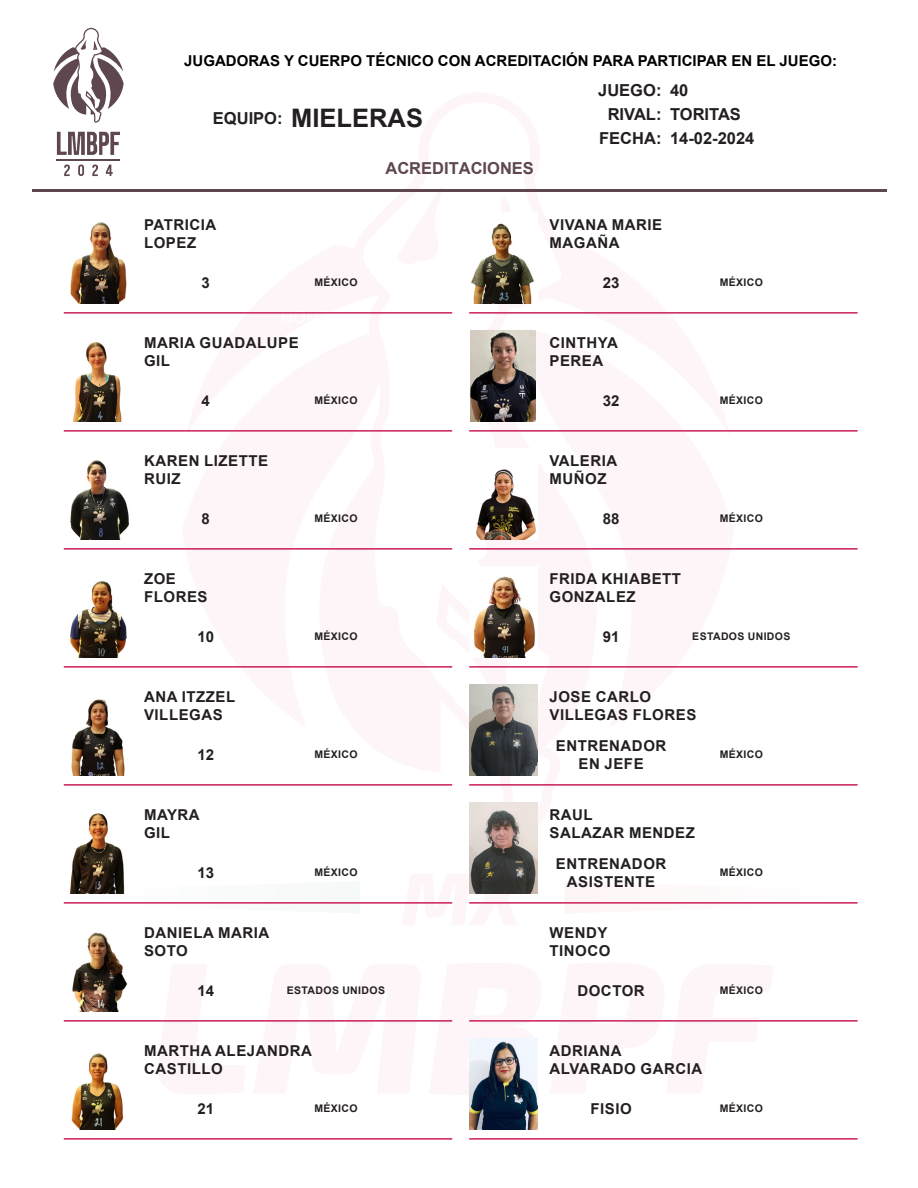
<style>
.page{position:relative;width:918px;height:1188px;background:#fff}
.page>*{position:absolute;margin:0;border:0;box-sizing:border-box;transform-origin:0 0}
.t1{font:700 25.5px "Arial";color:#231f20}
.t2{font:700 16.5px/24px "Arial";color:#231f20}
.t3{font:700 16.5px "Arial";color:#5e474f}
.t4{font:700 15px/18px "Arial";letter-spacing:.035em;color:#231f20;text-align:center}
.t5{font:700 15px "Arial";color:#000}
.t6{font:700 10.5px "Arial";letter-spacing:.035em;color:#231f20}
</style>
<div class="page">
<svg style="left:452px;top:893px;width:83px;height:11px"></svg>
<hr style="left:33px;top:189px;width:854px;height:3px;background:#5e474f">
<svg style="left:53px;top:28px;width:71px;height:95px"></svg>
<svg style="left:57px;top:132px;width:63px;height:23px"></svg>
<svg style="left:64px;top:165px;width:6px;height:11px"></svg>
<svg style="left:78px;top:165px;width:6px;height:11px"></svg>
<svg style="left:92px;top:165px;width:6px;height:11px"></svg>
<svg style="left:106px;top:165px;width:7px;height:11px"></svg>
<hr style="left:57px;top:159px;width:63px;height:1px;background:#5e474f">
<img style="left:70px;top:222px;width:57px;height:81px">
<hr style="left:64px;top:312px;width:388px;height:2px;background:#cc1f56">
<img style="left:73px;top:342px;width:49px;height:79px">
<hr style="left:64px;top:430px;width:388px;height:2px;background:#cc1f56">
<img style="left:70px;top:460px;width:59px;height:79px">
<hr style="left:64px;top:548px;width:388px;height:2px;background:#cc1f56">
<img style="left:70px;top:581px;width:57px;height:76px">
<hr style="left:64px;top:666px;width:388px;height:2px;background:#cc1f56">
<img style="left:71px;top:699px;width:54px;height:76px">
<hr style="left:64px;top:784px;width:388px;height:2px;background:#cc1f56">
<img style="left:70px;top:813px;width:55px;height:80px">
<hr style="left:64px;top:902px;width:388px;height:2px;background:#cc1f56">
<img style="left:72px;top:932px;width:55px;height:79px">
<hr style="left:64px;top:1020px;width:388px;height:2px;background:#cc1f56">
<img style="left:71px;top:1053px;width:53px;height:76px">
<hr style="left:64px;top:1138px;width:388px;height:2px;background:#cc1f56">
<img style="left:471px;top:223px;width:63px;height:80px">
<hr style="left:469px;top:312px;width:389px;height:2px;background:#cc1f56">
<img style="left:470px;top:331px;width:65px;height:90px">
<hr style="left:469px;top:430px;width:389px;height:2px;background:#cc1f56">
<img style="left:476px;top:469px;width:60px;height:70px">
<hr style="left:469px;top:548px;width:389px;height:2px;background:#cc1f56">
<img style="left:474px;top:576px;width:61px;height:81px">
<hr style="left:469px;top:666px;width:389px;height:2px;background:#cc1f56">
<img style="left:469px;top:685px;width:69px;height:90px">
<hr style="left:469px;top:784px;width:389px;height:2px;background:#cc1f56">
<img style="left:469px;top:803px;width:69px;height:90px">
<hr style="left:469px;top:902px;width:389px;height:2px;background:#cc1f56">
<hr style="left:469px;top:1020px;width:389px;height:2px;background:#cc1f56">
<img style="left:469px;top:1039px;width:69px;height:90px">
<hr style="left:469px;top:1138px;width:389px;height:2px;background:#cc1f56">
<p class="t5" style="left:184px;top:51px;width:654px">JUGADORAS Y CUERPO TÉCNICO CON ACREDITACIÓN PARA PARTICIPAR EN EL JUEGO:</p>
<p class="t2" style="left:670px;top:79px;width:86px">40<br>TORITAS<br>14-02-2024</p>
<p class="t2" style="left:598px;top:79px;width:65px;text-align:center">JUEGO:<br>RIVAL:<br>FECHA:</p>
<h1 class="t1" style="left:291px;top:101px;width:133px">MIELERAS</h1>
<p class="t2" style="left:213px;top:107px;width:71px">EQUIPO:</p>
<p class="t4" style="left:144px;top:216px;width:74px">PATRICIA</p>
<p class="t4" style="left:144px;top:234px;width:54px">LOPEZ</p>
<p class="t4" style="left:202px;top:273px;width:10px">3</p>
<p class="t6" style="left:314px;top:275px;width:45px">MÉXICO</p>
<p class="t4" style="left:144px;top:334px;width:156px">MARIA GUADALUPE</p>
<p class="t4" style="left:144px;top:352px;width:28px">GIL</p>
<p class="t4" style="left:202px;top:391px;width:10px">4</p>
<p class="t6" style="left:314px;top:393px;width:45px">MÉXICO</p>
<p class="t3" style="left:385px;top:156px;width:150px">ACREDITACIONES</p>
<p class="t4" style="left:550px;top:216px;width:114px">VIVANA MARIE</p>
<p class="t4" style="left:550px;top:234px;width:72px">MAGAÑA</p>
<p class="t4" style="left:603px;top:273px;width:18px">23</p>
<p class="t6" style="left:720px;top:275px;width:45px">MÉXICO</p>
<p class="t4" style="left:550px;top:334px;width:70px">CINTHYA</p>
<p class="t4" style="left:550px;top:352px;width:55px">PEREA</p>
<p class="t4" style="left:603px;top:391px;width:18px">32</p>
<p class="t6" style="left:720px;top:393px;width:45px">MÉXICO</p>
<p class="t4" style="left:144px;top:452px;width:126px">KAREN LIZETTE</p>
<p class="t4" style="left:144px;top:470px;width:38px">RUIZ</p>
<p class="t4" style="left:202px;top:509px;width:10px">8</p>
<p class="t6" style="left:314px;top:511px;width:45px">MÉXICO</p>
<p class="t4" style="left:144px;top:570px;width:33px">ZOE</p>
<p class="t4" style="left:144px;top:588px;width:65px">FLORES</p>
<p class="t4" style="left:197px;top:627px;width:18px">10</p>
<p class="t6" style="left:314px;top:629px;width:45px">MÉXICO</p>
<p class="t4" style="left:144px;top:688px;width:93px">ANA ITZZEL</p>
<p class="t4" style="left:144px;top:706px;width:80px">VILLEGAS</p>
<p class="t4" style="left:197px;top:745px;width:18px">12</p>
<p class="t6" style="left:314px;top:747px;width:45px">MÉXICO</p>
<p class="t4" style="left:144px;top:806px;width:57px">MAYRA</p>
<p class="t4" style="left:144px;top:824px;width:28px">GIL</p>
<p class="t4" style="left:197px;top:863px;width:18px">13</p>
<p class="t6" style="left:314px;top:865px;width:45px">MÉXICO</p>
<p class="t4" style="left:144px;top:924px;width:127px">DANIELA MARIA</p>
<p class="t4" style="left:144px;top:942px;width:45px">SOTO</p>
<p class="t4" style="left:197px;top:981px;width:18px">14</p>
<p class="t6" style="left:287px;top:983px;width:100px">ESTADOS UNIDOS</p>
<p class="t4" style="left:144px;top:1042px;width:169px">MARTHA ALEJANDRA</p>
<p class="t4" style="left:144px;top:1060px;width:80px">CASTILLO</p>
<p class="t4" style="left:197px;top:1099px;width:18px">21</p>
<p class="t6" style="left:314px;top:1101px;width:45px">MÉXICO</p>
<p class="t4" style="left:550px;top:452px;width:69px">VALERIA</p>
<p class="t4" style="left:550px;top:470px;width:59px">MUÑOZ</p>
<p class="t4" style="left:603px;top:509px;width:18px">88</p>
<p class="t6" style="left:720px;top:511px;width:45px">MÉXICO</p>
<p class="t4" style="left:550px;top:570px;width:133px">FRIDA KHIABETT</p>
<p class="t4" style="left:550px;top:588px;width:88px">GONZALEZ</p>
<p class="t4" style="left:603px;top:627px;width:18px">91</p>
<p class="t6" style="left:692px;top:629px;width:100px">ESTADOS UNIDOS</p>
<p class="t4" style="left:550px;top:688px;width:103px">JOSE CARLO</p>
<p class="t4" style="left:550px;top:706px;width:148px">VILLEGAS FLORES</p>
<p class="t4" style="left:556px;top:736px;width:112px">ENTRENADOR<br>EN JEFE</p>
<p class="t6" style="left:720px;top:747px;width:45px">MÉXICO</p>
<p class="t4" style="left:550px;top:806px;width:45px">RAUL</p>
<p class="t4" style="left:550px;top:824px;width:147px">SALAZAR MENDEZ</p>
<p class="t4" style="left:556px;top:854px;width:112px">ENTRENADOR<br>ASISTENTE</p>
<p class="t6" style="left:720px;top:865px;width:45px">MÉXICO</p>
<p class="t4" style="left:550px;top:924px;width:59px">WENDY</p>
<p class="t4" style="left:550px;top:942px;width:62px">TINOCO</p>
<p class="t4" style="left:577px;top:981px;width:69px">DOCTOR</p>
<p class="t6" style="left:720px;top:983px;width:45px">MÉXICO</p>
<p class="t4" style="left:550px;top:1042px;width:74px">ADRIANA</p>
<p class="t4" style="left:550px;top:1060px;width:154px">ALVARADO GARCIA</p>
<p class="t4" style="left:590px;top:1099px;width:43px">FISIO</p>
<p class="t6" style="left:720px;top:1101px;width:45px">MÉXICO</p>
</div>
